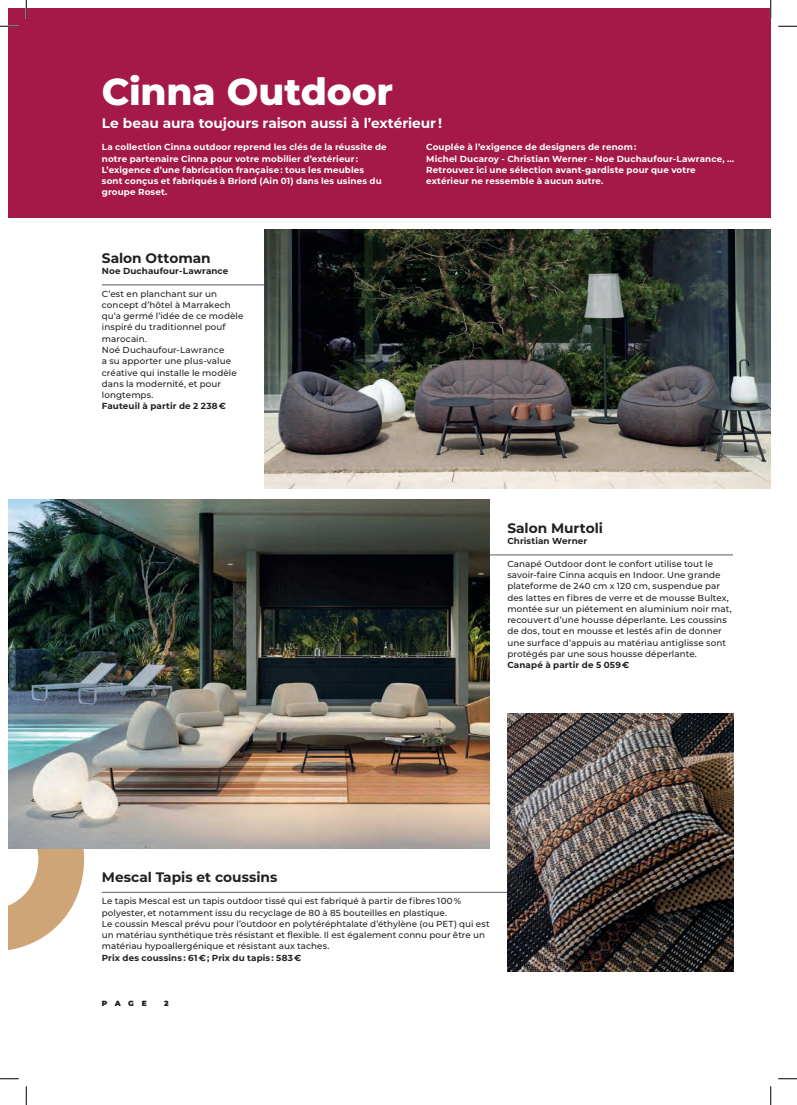
<style>
.page{position:relative;width:797px;height:1105px;background:#fff}
.page>*{position:absolute;margin:0;border:0;box-sizing:border-box;transform-origin:0 0}
.t1{font:800 37.5px "Montserrat";letter-spacing:-.005em;color:#fff}
.t2{font:700 13.75px "Montserrat";color:#231f20}
.t3{font:700 13.75px "Montserrat";letter-spacing:-.005em;color:#fff}
.t4{font:500 8.75px/11.2px "Montserrat";letter-spacing:.01em;color:#231f20}
.t5{font:700 8.75px/11.2px "Montserrat";letter-spacing:.015em;color:#fff}
.t6{font:700 8.75px "Montserrat";letter-spacing:.015em;color:#231f20}
.t7{font:900 7.5px "Montserrat";color:#231f20}
</style>
<div class="page">
<svg style="left:9px;top:848px;width:75px;height:102px"></svg>
<img style="left:9px;top:499px;width:480px;height:349px">
<div style="left:9px;top:9px;width:761px;height:209px;background:#a41947"></div>
<img style="left:507px;top:713px;width:226px;height:259px">
<img style="left:264px;top:229px;width:506px;height:259px">
<hr style="left:102px;top:284px;width:162px;height:1px;background:#7a7c7f">
<hr style="left:102px;top:892px;width:405px;height:1px;background:#7a7c7f">
<hr style="left:489px;top:554px;width:244px;height:1px;background:#7a7c7f">
<svg style="left:0;top:25px;width:19px;height:2px"></svg>
<svg style="left:778px;top:25px;width:19px;height:2px"></svg>
<svg style="left:0;top:1078px;width:19px;height:1px"></svg>
<svg style="left:778px;top:1078px;width:19px;height:1px"></svg>
<svg style="left:25px;top:0;width:2px;height:19px"></svg>
<svg style="left:25px;top:1086px;width:2px;height:19px"></svg>
<svg style="left:770px;top:0;width:1px;height:19px"></svg>
<svg style="left:770px;top:1086px;width:1px;height:19px"></svg>
<h1 class="t1" style="left:102px;top:65px;width:293px">Cinna Outdoor</h1>
<h2 class="t3" style="left:102px;top:113px;width:342px">Le beau aura toujours raison aussi à l’extérieur !</h2>
<p class="t5" style="left:426px;top:141px;width:309px">Couplée à l’exigence de designers de renom :<br>Michel Ducaroy - Christian Werner - Noe Duchaufour-Lawrance, … Retrouvez ici une sélection avant-gardiste pour que votre extérieur ne ressemble à aucun autre.</p>
<p class="t5" style="left:102px;top:141px;width:286px">La collection Cinna outdoor reprend les clés de la réussite de notre partenaire Cinna pour votre mobilier d’extérieur :<br>L’exigence d’une fabrication française : tous les meubles sont conçus et fabriqués à Briord (Ain 01) dans les usines du groupe Roset.</p>
<h2 class="t2" style="left:102px;top:248px;width:110px">Salon Ottoman</h2>
<p class="t6" style="left:102px;top:265px;width:128px">Noe Duchaufour-Lawrance</p>
<p class="t4" style="left:102px;top:288px;width:143px">C’est en planchant sur un concept d’hôtel à Marrakech qu’a germé l’idée de ce modèle inspiré du traditionnel pouf marocain.<br>Noé Duchaufour-Lawrance<br>a su apporter une plus-value créative qui installe le modèle dans la modernité, et pour longtemps.</p>
<p class="t6" style="left:102px;top:400px;width:126px">Fauteuil à partir de 2 238 €</p>
<h2 class="t2" style="left:507px;top:518px;width:97px">Salon Murtoli</h2>
<p class="t6" style="left:507px;top:535px;width:81px">Christian Werner</p>
<p class="t4" style="left:507px;top:558px;width:226px">Canapé Outdoor dont le confort utilise tout le savoir-faire Cinna acquis en Indoor. Une grande plateforme de 240 cm x 120 cm, suspendue par des lattes en fibres de verre et de mousse Bultex, montée sur un piétement en aluminium noir mat, recouvert d’une housse déperlante. Les coussins de dos, tout en mousse et lestés afin de donner une surface d’appuis au matériau antiglisse sont protégés par une sous housse déperlante.</p>
<p class="t6" style="left:507px;top:659px;width:123px">Canapé à partir de 5 059 €</p>
<h2 class="t2" style="left:102px;top:867px;width:177px">Mescal Tapis et coussins</h2>
<p class="t4" style="left:102px;top:895px;width:389px">Le tapis Mescal est un tapis outdoor tissé qui est fabriqué à partir de fibres 100 % polyester, et notamment issu du recyclage de 80 à 85 bouteilles en plastique.<br>Le coussin Mescal prévu pour l’outdoor en polytéréphtalate d’éthylène (ou PET) qui est un matériau synthétique très résistant et flexible. Il est également connu pour être un matériau hypoallergénique et résistant aux taches.</p>
<p class="t6" style="left:102px;top:951px;width:201px">Prix des coussins : 61 € ; Prix du tapis : 583 €</p>
<p class="t7" style="left:102px;top:997px;width:47px">PAGE</p>
<p class="t7" style="left:164px;top:997px;width:6px">2</p>
</div>
